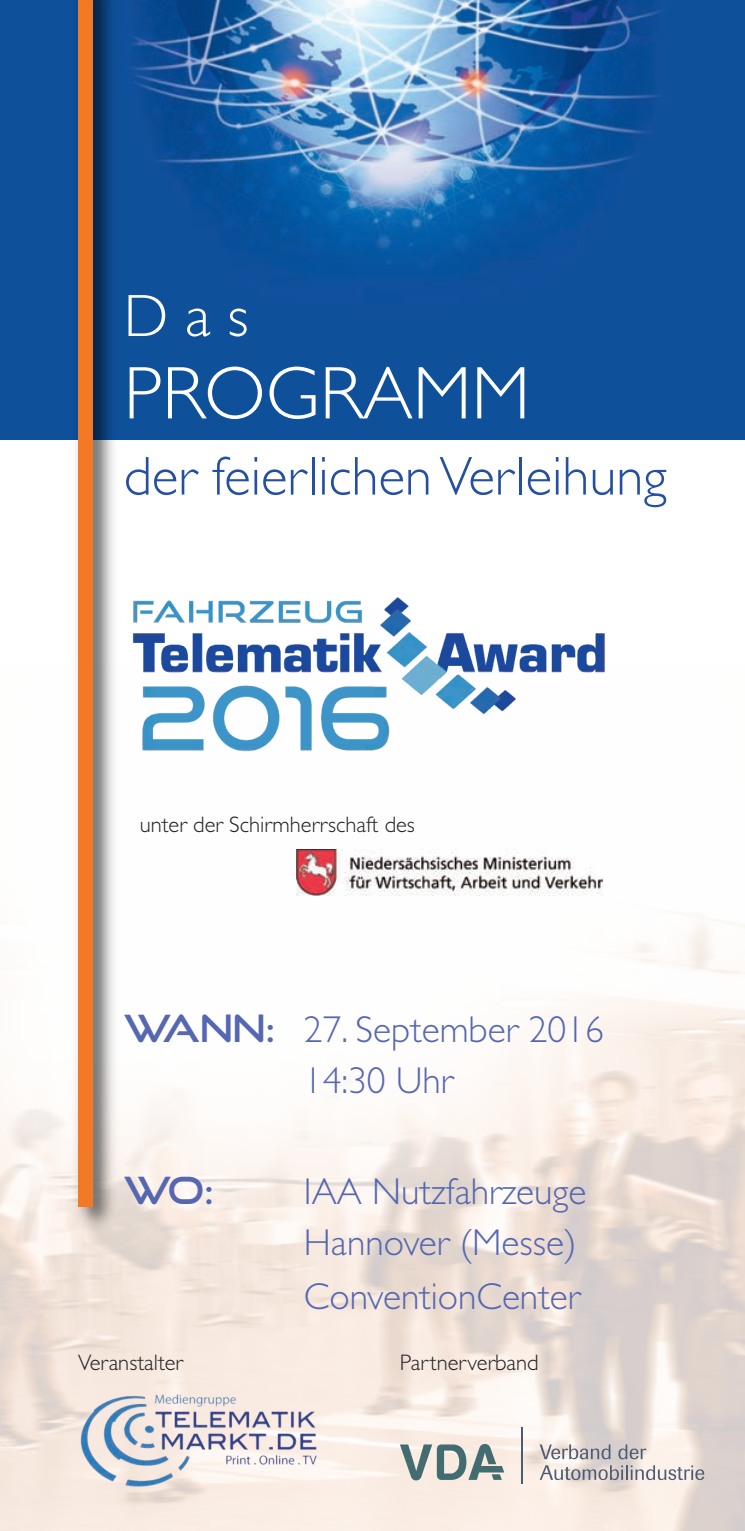
<style>
.page{position:relative;width:745px;height:1531px;background:#fff}
.page>*{position:absolute;margin:0;border:0;box-sizing:border-box;transform-origin:0 0}
.t1{font:300 75px "Gill Sans";color:#fff}
.t2{font:300 60px "Gill Sans";color:#fff}
.t3{font:300 55px "Gill Sans";color:#254fa2}
.t4{font:300 37.5px/52.2px "Gill Sans";color:#5567b0}
.t5{font:37.5px "Good Times Rg";color:#5567b0}
.t6{font:300 22.5px "Gill Sans";color:#231f20}
.s1{font-family:"Good Times Rg";font-weight:400}
</style>
<div class="page">
<img style="left:0;top:0;width:744px;height:439px">
<img style="left:0;top:878px;width:744px;height:653px">
<img style="left:132px;top:597px;width:473px;height:155px">
<img style="left:67px;top:0;width:57px;height:1238px">
<div style="left:78px;top:0;width:14px;height:1206px;background:#f47925"></div>
<img style="left:78px;top:1393px;width:241px;height:94px">
<hr style="left:521px;top:1427px;width:1px;height:56px;background:#4d5c75">
<svg style="left:539px;top:1465px;width:164px;height:15px"></svg>
<svg style="left:539px;top:1444px;width:71px;height:15px"></svg>
<svg style="left:618px;top:1444px;width:28px;height:15px"></svg>
<svg style="left:399px;top:1442px;width:105px;height:40px"></svg>
<img style="left:296px;top:849px;width:305px;height:46px">
<h2 class="t2" style="left:124px;top:280px;width:126px">D a s</h2>
<h1 class="t1" style="left:124px;top:349px;width:407px">PROGRAMM</h1>
<h3 class="t3" style="left:124px;top:443px;width:544px">der feierlichen Verleihung</h3>
<p class="t6" style="left:140px;top:811px;width:276px">unter der Schirmherrschaft des</p>
<p class="t4" style="left:304px;top:1004px;width:301px;line-height:50.8px;text-indent:-180px"><span class="s1">WANN:</span> 27. September 2016<br>14:30 Uhr</p>
<p class="t5" style="left:124px;top:1169px;width:92px">WO:</p>
<p class="t4" style="left:304px;top:1165px;width:284px">IAA Nutzfahrzeuge<br>Hannover (Messe)<br>ConventionCenter</p>
<p class="t6" style="left:78px;top:1349px;width:106px">Veranstalter</p>
<p class="t6" style="left:399px;top:1349px;width:140px">Partnerverband</p>
</div>
